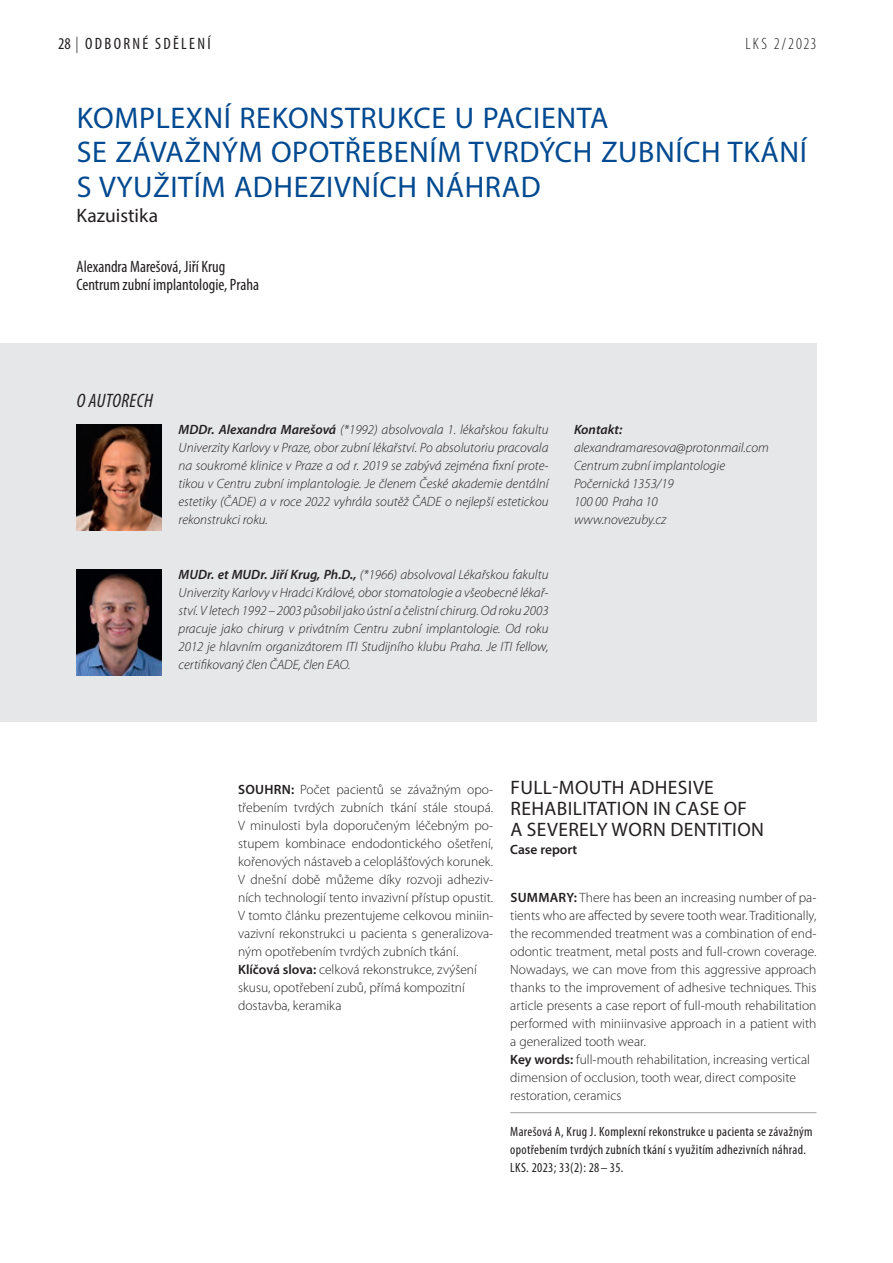
<style>
.page{position:relative;width:893px;height:1263px;background:#fff}
.page>*{position:absolute;margin:0;border:0;box-sizing:border-box;transform-origin:0 0}
.t1{font:30px/34.5px "Myriad Pro";letter-spacing:.02em;color:#014990}
.t2{font:19.5px/21px "Myriad Pro";letter-spacing:.02em;color:#231f20}
.t3{font:19.5px "Myriad Pro";color:#231f20}
.t4{font:italic condensed 19.5px "Myriad Pro";letter-spacing:.02em;color:#231f20}
.t5{font:condensed 16.5px/18px "Myriad Pro";color:#231f20}
.t6{font:condensed 16.5px "Myriad Pro";letter-spacing:.14em;color:#231f20}
.t7{font:300 condensed 16.5px "Myriad Pro";letter-spacing:.12em;color:#231f20}
.t8{font:300 13.5px/18px "Myriad Pro";color:#231f20}
.t9{font:italic 300 13.5px/18px "Myriad Pro";color:#231f20;text-align:justify}
.t10{font:condensed 13.5px/18px "Myriad Pro";letter-spacing:.025em;color:#231f20}
.t11{font:600 13.5px "Myriad Pro";color:#231f20}
.t12{font:italic 600 13.5px "Myriad Pro";color:#231f20}
.s1{font-weight:300}
.s2{font-weight:600}
</style>
<div class="page">
<div style="left:0;top:344px;width:816px;height:378px;background:#e6e7e9"></div>
<img style="left:77px;top:424px;width:85px;height:106px">
<img style="left:77px;top:569px;width:85px;height:106px">
<hr style="left:510px;top:1112px;width:306px;height:1px;background:#a8a9ad">
<p class="t6" style="left:58px;top:35px;width:154px">28 <span class="s1">|</span> ODBORNÉ SDĚLENÍ</p>
<p class="t7" style="left:745px;top:35px;width:73px">LKS 2/2023</p>
<h1 class="t1" style="left:77px;top:100px;width:732px">KOMPLEXNÍ REKONSTRUKCE U PACIENTA<br>SE ZÁVAŽNÝM OPOTŘEBENÍM TVRDÝCH ZUBNÍCH TKÁNÍ<br>S VYUŽITÍM ADHEZIVNÍCH NÁHRAD</h1>
<h2 class="t3" style="left:77px;top:203px;width:83px">Kazuistika</h2>
<p class="t5" style="left:77px;top:257px;width:184px">Alexandra Marešová, Jiří Krug<br>Centrum zubní implantologie, Praha</p>
<h2 class="t4" style="left:77px;top:390px;width:78px">O AUTORECH</h2>
<p class="t9" style="left:179px;top:421px;width:371px"><span class="s2">MDDr. Alexandra Marešová</span> (*1992) absolvovala 1. lékařskou fakultu Univerzity Karlovy v Praze, obor zubní lékařství. Po absolutoriu pracovala na soukromé klinice v Praze a od r. 2019 se zabývá zejména fixní prote&shy;tikou v Centru zubní implantologie. Je členem České akademie dentální estetiky (ČADE) a v roce 2022 vyhrála soutěž ČADE o nejlepší estetickou rekonstrukci roku.</p>
<p class="t12" style="left:574px;top:422px;width:50px">Kontakt:</p>
<p class="t9" style="left:574px;top:439px;width:196px;text-align:left">alexandramaresova@protonmail.com<br>Centrum zubní implantologie<br>Počernická 1353/19<br>100 00 Praha 10<br>www.novezuby.cz</p>
<p class="t9" style="left:179px;top:566px;width:371px"><span class="s2">MUDr. et MUDr. Jiří Krug, Ph.D.,</span> (*1966) absolvoval Lékařskou fakultu Univerzity Karlovy v Hradci Králové, obor stomatologie a všeobecné lékař&shy;ství. V letech 1992–2003 působil jako ústní a čelistní chirurg. Od roku 2003 pracuje jako chirurg v privátním Centru zubní implantologie. Od roku 2012 je hlavním organizátorem ITI Studijního klubu Praha. Je ITI fellow, certifikovaný člen ČADE, člen EAO.</p>
<p class="t8" style="left:238px;top:780px;width:257px"><span class="s2">SOUHRN:</span> Počet pacientů se závažným opo&shy;třebením tvrdých zubních tkání stále stoupá.<br>V minulosti byla doporučeným léčebným po&shy;stupem kombinace endodontického ošetření, kořenových nástaveb a celoplášťových korunek.<br>V dnešní době můžeme díky rozvoji adheziv&shy;ních technologií tento invazivní přístup opustit.<br>V tomto článku prezentujeme celkovou miniin&shy;vazivní rekonstrukci u pacienta s generalizova&shy;ným opotřebením tvrdých zubních tkání.<br><span class="s2">Klíčová slova:</span> celková rekonstrukce, zvýšení skusu, opotřebení zubů, přímá kompozitní dostavba, keramika</p>
<h2 class="t2" style="left:510px;top:776px;width:255px">FULL-MOUTH ADHESIVE<br>REHABILITATION IN CASE OF<br>A SEVERELY WORN DENTITION</h2>
<p class="t11" style="left:510px;top:842px;width:69px">Case report</p>
<p class="t8" style="left:510px;top:888px;width:308px"><span class="s2">SUMMARY:</span> There has been an increasing number of pa&shy;tients who are affected by severe tooth wear. Traditionally, the recommended treatment was a combination of end&shy;odontic treatment, metal posts and full-crown coverage.<br>Nowadays, we can move from this aggressive approach thanks to the improvement of adhesive techniques. This article presents a case report of full-mouth rehabilitation performed with miniinvasive approach in a patient with a generalized tooth wear.<br><span class="s2">Key words:</span> full-mouth rehabilitation, increasing vertical dimension of occlusion, tooth wear, direct composite restoration, ceramics</p>
<p class="t10" style="left:510px;top:1122px;width:304px">Marešová A, Krug J. Komplexní rekonstrukce u pacienta se závažným opotřebením tvrdých zubních tkání s využitím adhezivních náhrad.<br>LKS. 2023; 33(2): 28– 35.</p>
</div>
